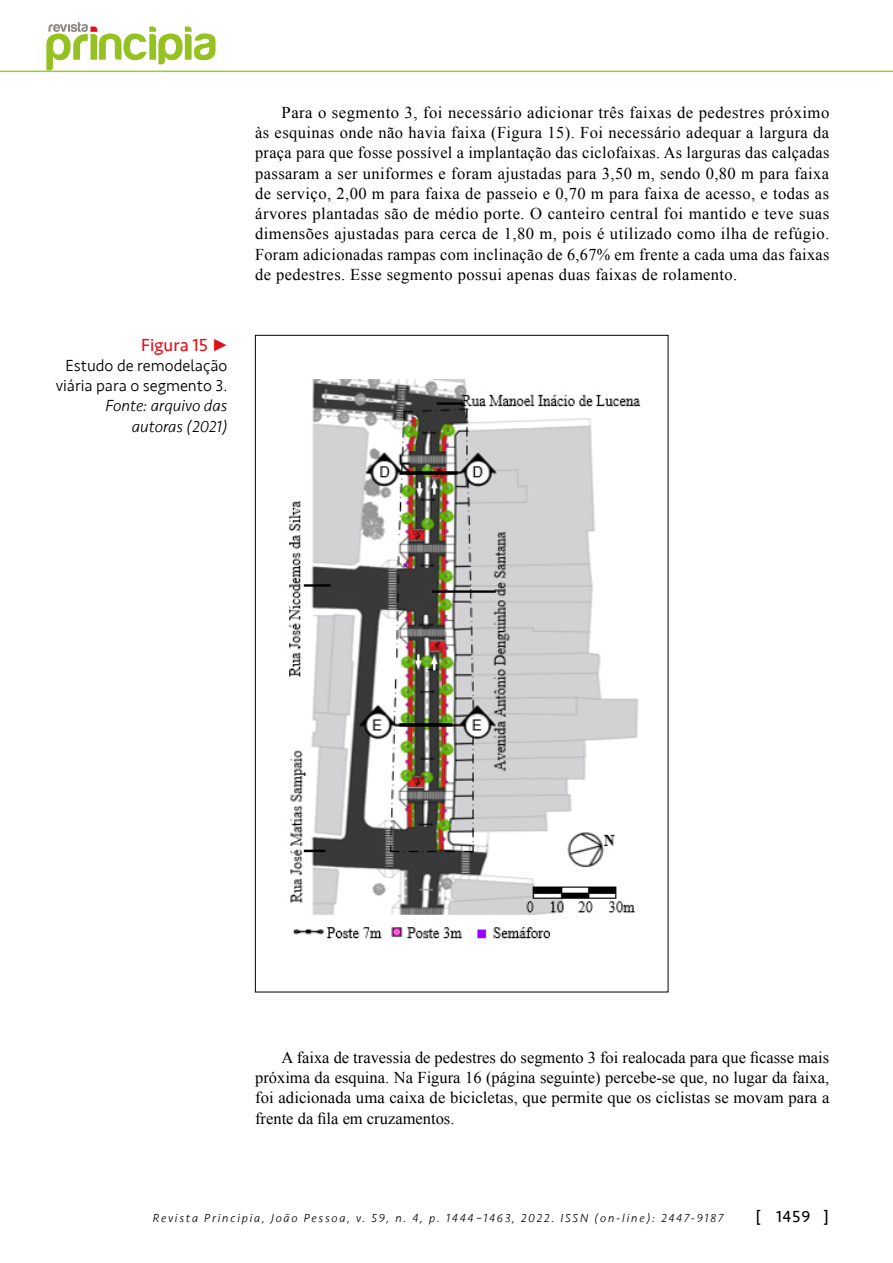
<style>
.page{position:relative;width:893px;height:1263px;background:#fff}
.page>*{position:absolute;margin:0;border:0;box-sizing:border-box;transform-origin:0 0}
.t1{font:18px "Seravek";color:#e2101a}
.t2{font:16.5px/20.2px "Times New Roman";letter-spacing:.015em;color:#000;text-align:justify}
.t3{font:300 16.5px/20.2px "Seravek";color:#000;text-align:right}
.t4{font:italic 300 16.5px/20.2px "Seravek";color:#000;text-align:right}
.t5{font:16.5px "Seravek";color:#000}
.t6{font:italic 300 12px "Seravek";letter-spacing:.15em;color:#000}
</style>
<div class="page">
<hr style="left:0;top:71px;width:893px;height:1px;background:#9c3">
<img style="left:289px;top:379px;width:351px;height:560px">
<svg style="left:46px;top:22px;width:170px;height:49px"></svg>
<p class="t1" style="left:141px;top:331px;width:88px">Figura 15 •</p>
<p class="t3" style="left:56px;top:356px;width:173px">Estudo de remodelação viária para o segmento 3.</p>
<p class="t4" style="left:105px;top:396px;width:124px">Fonte: arquivo das autoras (2021)</p>
<p class="t2" style="left:255px;top:102px;width:576px;text-indent:26px">Para o segmento 3, foi necessário adicionar três faixas de pedestres próximo às esquinas onde não havia faixa (Figura 15). Foi necessário adequar a largura da praça para que fosse possível a implantação das ciclofaixas. As larguras das calçadas passaram a ser uniformes e foram ajustadas para 3,50 m, sendo 0,80 m para faixa de serviço, 2,00 m para faixa de passeio e 0,70 m para faixa de acesso, e todas as árvores plantadas são de médio porte. O canteiro central foi mantido e teve suas dimensões ajustadas para cerca de 1,80 m, pois é utilizado como ilha de refúgio.<br>Foram adicionadas rampas com inclinação de 6,67% em frente a cada uma das faixas de pedestres. Esse segmento possui apenas duas faixas de rolamento.</p>
<p class="t2" style="left:255px;top:1047px;width:576px;text-indent:26px">A faixa de travessia de pedestres do segmento 3 foi realocada para que ficasse mais próxima da esquina. Na Figura 16 (página seguinte) percebe-se que, no lugar da faixa, foi adicionada uma caixa de bicicletas, que permite que os ciclistas se movam para a frente da fila em cruzamentos.</p>
<p class="t6" style="left:153px;top:1211px;width:572px">Revista Principia, João Pessoa, v. 59, n. 4, p. 1444–1463, 2022. ISSN (on-line): 2447-9187</p>
<p class="t5" style="left:756px;top:1204px;width:75px">[ 1459 ]</p>
</div>
